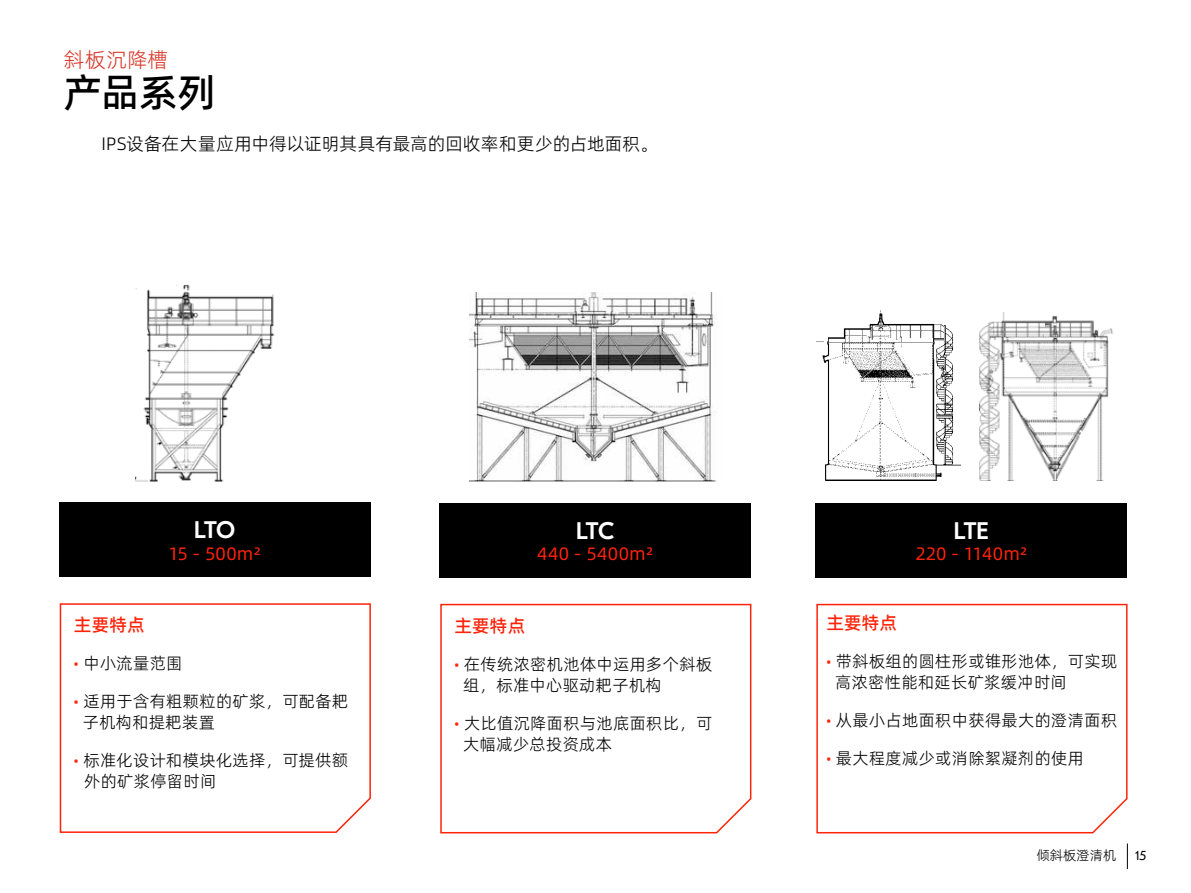
<style>
.page{position:relative;width:1191px;height:893px;background:#fff}
.page>*{position:absolute;margin:0;border:0;box-sizing:border-box;transform-origin:0 0}
.t1{font:39px "Alibaba Pu Hui Ti 2 65 Medium";color:#000}
.t2{font:500 24px "GT Eesti Pro Text";letter-spacing:-.05em;color:#fff}
.t3{font:21px "Alibaba Pu Hui Ti 2 45 Light";letter-spacing:.01em;color:#d93a2c}
.t4{font:18px "Alibaba Pu Hui Ti 2 45 Light";color:#000}
.t5{font:18px "Alibaba Pu Hui Ti 2 55 Regular";letter-spacing:.005em;color:#ff230a}
.t6{font:18px "Alibaba Pu Hui Ti 2 65 Medium";color:#ff230a}
.t7{font:16.5px/21px "Alibaba Pu Hui Ti 2 45 Light";letter-spacing:.02em;color:#000}
.t8{font:13.5px "Alibaba Pu Hui Ti 2 45 Light";color:#000}
.t9{font:13.5px "GT Eesti Pro Text";color:#000}
.s1{color:#ff230a}
</style>
<div class="page">
<svg style="left:1127px;top:843px;width:1px;height:26px"></svg>
<svg style="left:440px;top:603px;width:312px;height:231px"></svg>
<div style="left:439px;top:503px;width:312px;height:75px;background:#000"></div>
<svg style="left:816px;top:603px;width:312px;height:231px"></svg>
<div style="left:815px;top:503px;width:312px;height:75px;background:#000"></div>
<img style="left:136px;top:284px;width:139px;height:198px">
<img style="left:469px;top:293px;width:248px;height:188px">
<img style="left:816px;top:310px;width:144px;height:170px">
<img style="left:979px;top:313px;width:134px;height:167px">
<svg style="left:59px;top:603px;width:312px;height:230px"></svg>
<div style="left:59px;top:503px;width:311px;height:74px;background:#000"></div>
<p class="t3" style="left:64px;top:44px;width:106px">斜板沉降槽</p>
<h1 class="t1" style="left:64px;top:62px;width:154px">产品系列</h1>
<p class="t4" style="left:101px;top:130px;width:558px">IPS设备在大量应用中得以证明其具有最高的回收率和更少的占地面积。</p>
<h2 class="t2" style="left:194px;top:517px;width:43px">LTO</h2>
<p class="t5" style="left:168px;top:540px;width:94px">15 - 500m2</p>
<p class="t6" style="left:74px;top:611px;width:72px">主要特点</p>
<p class="t7" style="left:74px;top:652px;width:110px"><span class="s1">•</span> 中小流量范围</p>
<p class="t7" style="left:83px;top:690px;width:267px;text-indent:-9px"><span class="s1">•</span> 适用于含有粗颗粒的矿浆，可配备耙子机构和提耙装置</p>
<p class="t7" style="left:84px;top:749px;width:266px;text-indent:-10px"><span class="s1">•</span> 标准化设计和模块化选择，可提供额外的矿浆停留时间</p>
<h2 class="t2" style="left:576px;top:517px;width:40px">LTC</h2>
<p class="t5" style="left:537px;top:540px;width:117px">440 - 5400m2</p>
<p class="t6" style="left:454px;top:612px;width:72px">主要特点</p>
<p class="t7" style="left:463px;top:652px;width:250px;text-indent:-9px"><span class="s1">•</span> 在传统浓密机池体中运用多个斜板组，标准中心驱动耙子机构</p>
<p class="t7" style="left:463px;top:711px;width:250px;text-indent:-9px"><span class="s1">•</span> 大比值沉降面积与池底面积比，可大幅减少总投资成本</p>
<h2 class="t2" style="left:953px;top:517px;width:37px">LTE</h2>
<p class="t5" style="left:915px;top:540px;width:113px">220 - 1140m2</p>
<p class="t6" style="left:826px;top:609px;width:72px">主要特点</p>
<p class="t7" style="left:835px;top:649px;width:283px;text-indent:-9px"><span class="s1">•</span> 带斜板组的圆柱形或锥形池体，可实现高浓密性能和延长矿浆缓冲时间</p>
<p class="t7" style="left:826px;top:708px;width:292px"><span class="s1">•</span> 从最小占地面积中获得最大的澄清面积</p>
<p class="t7" style="left:826px;top:746px;width:259px"><span class="s1">•</span> 最大程度减少或消除絮凝剂的使用</p>
<p class="t8" style="left:1036px;top:845px;width:81px">倾斜板澄清机</p>
<p class="t9" style="left:1135px;top:848px;width:13px">15</p>
</div>
